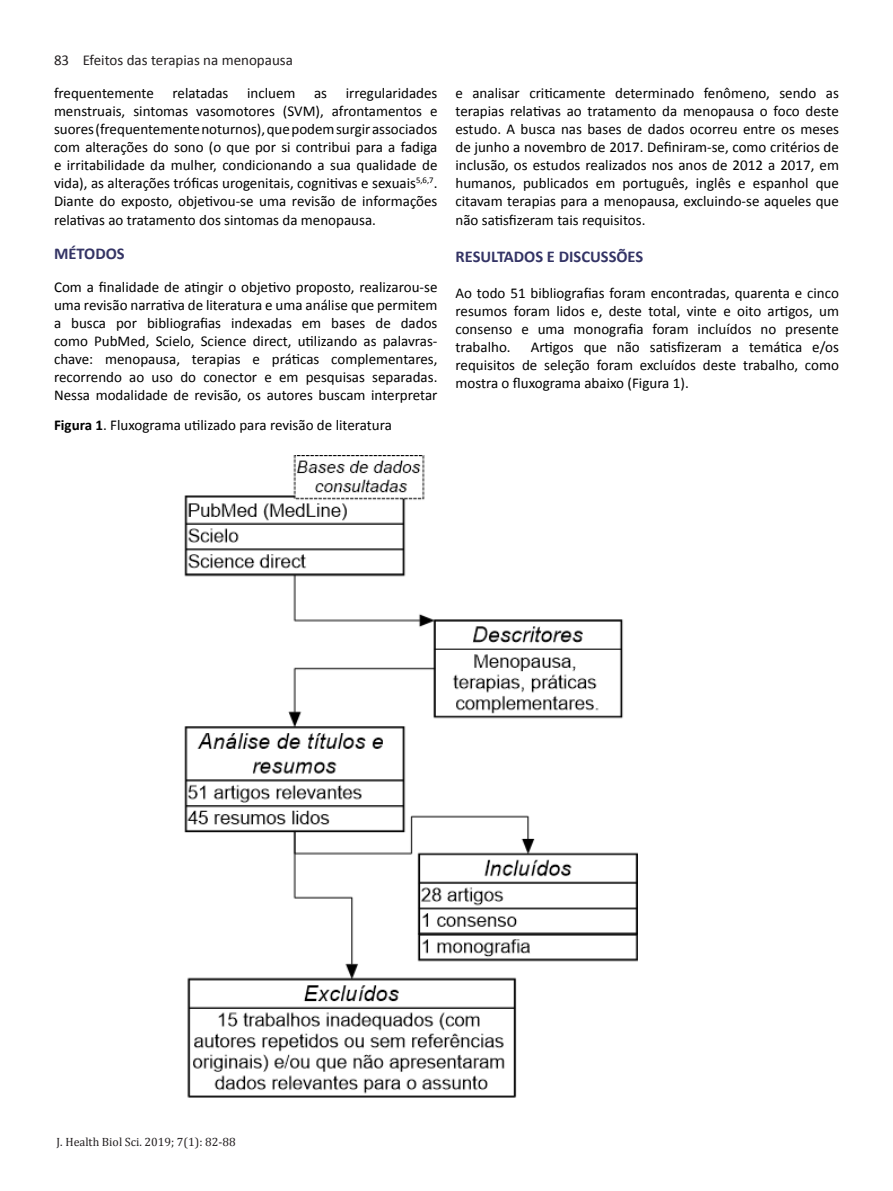
<style>
.page{position:relative;width:893px;height:1191px;background:#fff}
.page>*{position:absolute;margin:0;border:0;box-sizing:border-box;transform-origin:0 0}
.t1{font:700 16.5px "Calibri";color:#343465}
.t2{font:15px/18px "Calibri";color:#000;text-align:justify}
.t3{font:15px "Calibri";color:#231f20}
.t4{font:12px "Cambria";color:#231f20}
.s1{font-weight:700}
</style>
<div class="page">
<img style="left:184px;top:455px;width:453px;height:643px">
<p class="t3" style="left:54px;top:51px;width:240px">83 Efeitos das terapias na menopausa</p>
<p class="t2" style="left:54px;top:84px;width:385px">frequentemente relatadas incluem as irregularidades menstruais, sintomas vasomotores (SVM), afrontamentos e suores (frequentemente noturnos), que podem surgir associados com alterações do sono (o que por si contribui para a fadiga e irritabilidade da mulher, condicionando a sua qualidade de vida), as alterações tróficas urogenitais, cognitivas e sexuais<sup>5,6,7</sup>.<br>Diante do exposto, objetivou-se uma revisão de informações relativas ao tratamento dos sintomas da menopausa.</p>
<p class="t1" style="left:54px;top:243px;width:72px">MÉTODOS</p>
<p class="t2" style="left:54px;top:278px;width:385px">Com a finalidade de atingir o objetivo proposto, realizarou-se uma revisão narrativa de literatura e uma análise que permitem a busca por bibliografias indexadas em bases de dados como PubMed, Scielo, Science direct, utilizando as palavras&shy;chave: menopausa, terapias e práticas complementares, recorrendo ao uso do conector e em pesquisas separadas.<br>Nessa modalidade de revisão, os autores buscam interpretar</p>
<p class="t2" style="left:54px;top:416px;width:339px"><span class="s1">Figura 1</span>. Fluxograma utilizado para revisão de literatura</p>
<p class="t2" style="left:455px;top:84px;width:385px">e analisar criticamente determinado fenômeno, sendo as terapias relativas ao tratamento da menopausa o foco deste estudo. A busca nas bases de dados ocorreu entre os meses de junho a novembro de 2017. Definiram-se, como critérios de inclusão, os estudos realizados nos anos de 2012 a 2017, em humanos, publicados em português, inglês e espanhol que citavam terapias para a menopausa, excluindo-se aqueles que não satisfizeram tais requisitos.</p>
<p class="t1" style="left:455px;top:246px;width:189px">RESULTADOS E DISCUSSÕES</p>
<p class="t2" style="left:455px;top:284px;width:385px">Ao todo 51 bibliografias foram encontradas, quarenta e cinco resumos foram lidos e, deste total, vinte e oito artigos, um consenso e uma monografia foram incluídos no presente trabalho.</p>
<p class="t2" style="left:455px;top:338px;width:385px;text-indent:75px">Artigos que não satisfizeram a temática e/os requisitos de seleção foram excluídos deste trabalho, como mostra o fluxograma abaixo (Figura 1).</p>
<p class="t4" style="left:57px;top:1135px;width:181px">J. Health Biol Sci. 2019; 7(1): 82-88</p>
</div>
